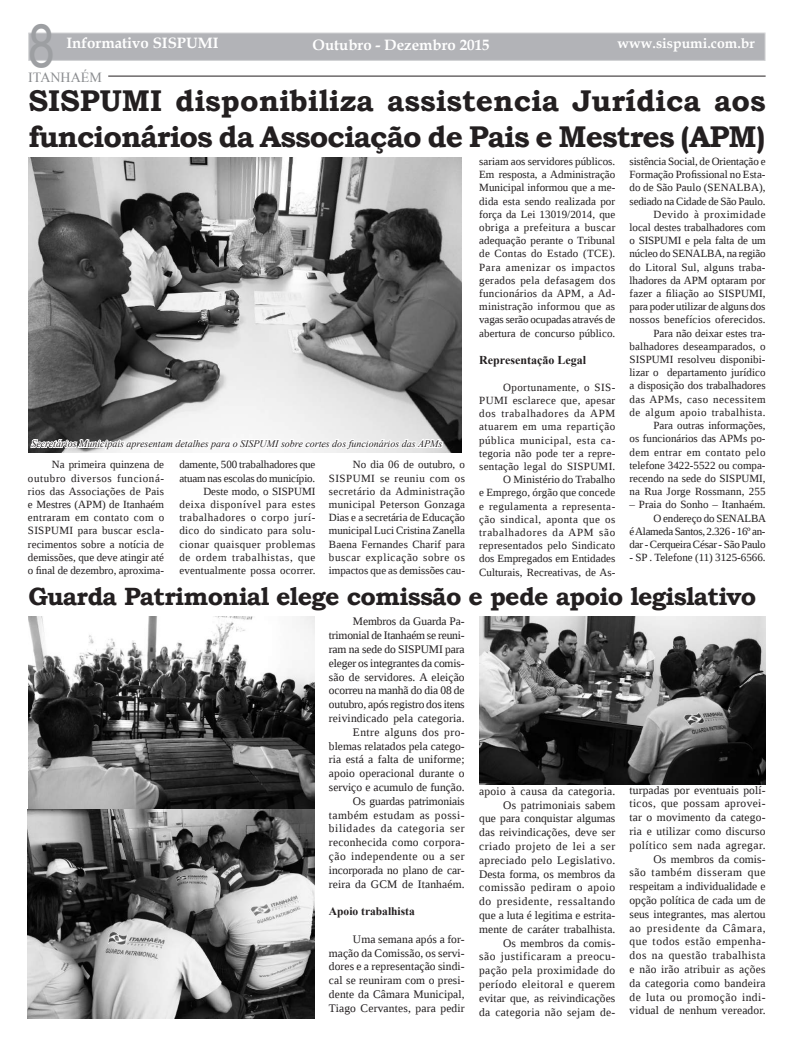
<style>
.page{position:relative;width:794px;height:1049px;background:#fff}
.page>*{position:absolute;margin:0;border:0;box-sizing:border-box;transform-origin:0 0}
.t1{font:60px "Arial";color:#9d9fa2;scale:.8 1}
.t2{font:700 30px/36px "Bookman Old Style";color:#231f20}
.t3{font:700 25px "Bookman Old Style";letter-spacing:-.03em;color:#231f20}
.t4{font:700 15px "Book Antiqua";color:#fff}
.t5{font:700 14px "Book Antiqua";color:#fff}
.t6{font:14px "Times New Roman";color:#8a8c8f}
.t7{font:700 12px "Times New Roman";color:#231f20}
.t8{font:11.5px/13.8px "Liberation Serif";letter-spacing:.015em;color:#231f20;text-align:right}
.t9{font:700 11.5px "Times New Roman";color:#231f20}
.t10{font:11px/13.2px "Liberation Serif";letter-spacing:.005em;color:#231f20;text-align:justify}
.t11{font:11px/13.2px "Liberation Serif";letter-spacing:.035em;color:#231f20;text-align:right}
.t12{font:11px/13.2px "Liberation Serif";letter-spacing:.03em;color:#231f20;text-align:right}
.t13{font:11px/13.2px "Liberation Serif";letter-spacing:-.02em;color:#231f20;text-align:right}
.t14{font:italic 10px "Times New Roman";color:#231f20}
</style>
<div class="page">
<div style="left:28px;top:33px;width:737px;height:28px;background:#b2b3b7;border:1px solid #d1d2d4"></div>
<hr style="left:108px;top:76px;width:657px;height:1px;background:#231f20">
<img style="left:28px;top:616px;width:287px;height:193px">
<img style="left:28px;top:809px;width:287px;height:209px">
<img style="left:480px;top:616px;width:285px;height:168px">
<img style="left:28px;top:157px;width:433px;height:295px">
<svg style="left:29px;top:427px;width:416px;height:26px"></svg>
<h1 class="t1" style="left:28px;top:7px;width:35px">8</h1>
<h3 class="t4" style="left:66px;top:33px;width:154px">Informativo SISPUMI</h3>
<h3 class="t4" style="left:312px;top:34px;width:179px">Outubro - Dezembro 2015</h3>
<p class="t5" style="left:617px;top:34px;width:139px">www.sispumi.com.br</p>
<p class="t6" style="left:28px;top:68px;width:75px">ITANHAÉM</p>
<h2 class="t2" style="left:28px;top:83px;width:738px">SISPUMI disponibiliza assistencia Jurídica aos funcionários da Associação de Pais e Mestres (APM)</h2>
<p class="t14" style="left:31px;top:437px;width:412px">Secretários Municipais apresentam detalhes para o SISPUMI sobre cortes dos funcionários das APMs</p>
<p class="t10" style="left:28px;top:458px;width:138px;text-indent:24px">Na primeira quinzena de outubro diversos funcioná&shy;rios das Associações de Pais e Mestres (APM) de Itanhaém entraram em contato com o SISPUMI para buscar escla&shy;recimentos sobre a notícia de demissões, que deve atingir até o final de dezembro, aproxima-</p>
<p class="t12" style="left:179px;top:458px;width:138px">damente, 500 trabalhadores que atuam nas escolas do município.<br>Deste modo, o SISPUMI deixa disponível para estes trabalhadores o corpo jurí&shy;dico do sindicato para solu&shy;cionar quaisquer problemas de ordem trabalhistas, que eventualmente possa ocorrer.</p>
<p class="t10" style="left:329px;top:458px;width:138px;text-indent:24px">No dia 06 de outubro, o SISPUMI se reuniu com os secretário da Administração municipal Peterson Gonzaga Dias e a secretária de Educação municipal Luci Cristina Zanella Baena Fernandes Charif para buscar explicação sobre os impactos que as demissões cau-</p>
<p class="t10" style="left:479px;top:155px;width:138px">sariam aos servidores públicos.<br>Em resposta, a Administração Municipal informou que a me&shy;dida esta sendo realizada por força da Lei 13019/2014, que obriga a prefeitura a buscar adequação perante o Tribunal de Contas do Estado (TCE).<br>Para amenizar os impactos gerados pela defasagem dos funcionários da APM, a Ad&shy;ministração informou que as vagas serão ocupadas através de abertura de concurso público.</p>
<p class="t7" style="left:479px;top:352px;width:108px">Representação Legal</p>
<p class="t11" style="left:479px;top:380px;width:138px">Oportunamente, o SIS-<br>PUMI esclarece que, apesar dos trabalhadores da APM atuarem em uma repartição pública municipal, esta ca&shy;tegoria não pode ter a repre&shy;sentação legal do SISPUMI.<br>O Ministério do Trabalho<br>e Emprego, órgão que concede e regulamenta a representa&shy;ção sindical, aponta que os trabalhadores da APM são representados pelo Sindicato dos Empregados em Entidades<br>Culturais, Recreativas, de As-</p>
<p class="t10" style="left:629px;top:155px;width:138px;text-align:right">sistência Social, de Orientação e<br>Formação Profissional no Esta&shy;do de São Paulo (SENALBA), sediado na Cidade de São Paulo.<br>Devido à proximidade<br>local destes trabalhadores com o SISPUMI e pela falta de um núcleo do SENALBA, na região do Litoral Sul, alguns traba&shy;lhadores da APM optaram por fazer a filiação ao SISPUMI, para poder utilizar de alguns dos nossos benefícios oferecidos.<br>Para não deixar estes tra&shy;balhadores deseamparados, o<br>SISPUMI resolveu disponibi&shy;lizar o departamento jurídico a disposição dos trabalhadores das APMs, caso necessitem de algum apoio trabalhista.<br>Para outras informações,<br>os funcionários das APMs po&shy;dem entrar em contato pelo telefone 3422-5522 ou compa&shy;recendo na sede do SISPUMI, na Rua Jorge Rossmann, 255</p>
<p class="t13" style="left:629px;top:498px;width:138px">– Praia do Sonho – Itanhaém.<br>O endereço do SENALBA<br>é Alameda Santos, 2.326 - 16º an&shy;dar - Cerqueira César - São Paulo</p>
<p class="t10" style="left:629px;top:551px;width:138px">- SP . Telefone (11) 3125-6566.</p>
<h3 class="t3" style="left:28px;top:578px;width:729px">Guarda Patrimonial elege comissão e pede apoio legislativo</h3>
<p class="t8" style="left:329px;top:614px;width:137px">Membros da Guarda Pa&shy;trimonial de Itanhaém se reuni&shy;ram na sede do SISPUMI para eleger os integrantes da comis&shy;são de servidores. A eleição ocorreu na manhã do dia 08 de outubro, após registro dos itens reivindicado pela categoria.<br>Entre alguns dos pro&shy;blemas relatados pela catego&shy;ria está a falta de uniforme; apoio operacional durante o serviço e acumulo de função.<br>Os guardas patrimoniais também estudam as possi&shy;bilidades da categoria ser reconhecida como corpora&shy;ção independente ou a ser incorporada no plano de car&shy;reira da GCM de Itanhaém.</p>
<p class="t9" style="left:329px;top:903px;width:87px">Apoio trabalhista</p>
<p class="t8" style="left:329px;top:932px;width:137px;text-align:justify;text-indent:24px">Uma semana após a for&shy;mação da Comissão, os servi&shy;dores e a representação sindi&shy;cal se reuniram com o presi&shy;dente da Câmara Municipal, Tiago Cervantes, para pedir</p>
<p class="t8" style="left:479px;top:784px;width:138px">apoio à causa da categoria.<br>Os patrimoniais sabem<br>que para conquistar algumas das reivindicações, deve ser criado projeto de lei a ser apreciado pelo Legislativo.<br>Desta forma, os membros da comissão pediram o apoio do presidente, ressaltando que a luta é legitima e estrita&shy;mente de caráter trabalhista.<br>Os membros da comis-<br>são justificaram a preocu&shy;pação pela proximidade do período eleitoral e querem evitar que, as reivindicações da categoria não sejam de-</p>
<p class="t8" style="left:629px;top:783px;width:138px">turpadas por eventuais polí&shy;ticos, que possam aprovei&shy;tar o movimento da catego&shy;ria e utilizar como discurso político sem nada agregar.<br>Os membros da comis-<br>são também disseram que respeitam a individualidade e opção política de cada um de seus integrantes, mas alertou ao presidente da Câmara, que todos estão empenha&shy;dos na questão trabalhista e não irão atribuir as ações da categoria como bandeira de luta ou promoção indi&shy;vidual de nenhum vereador.</p>
</div>
